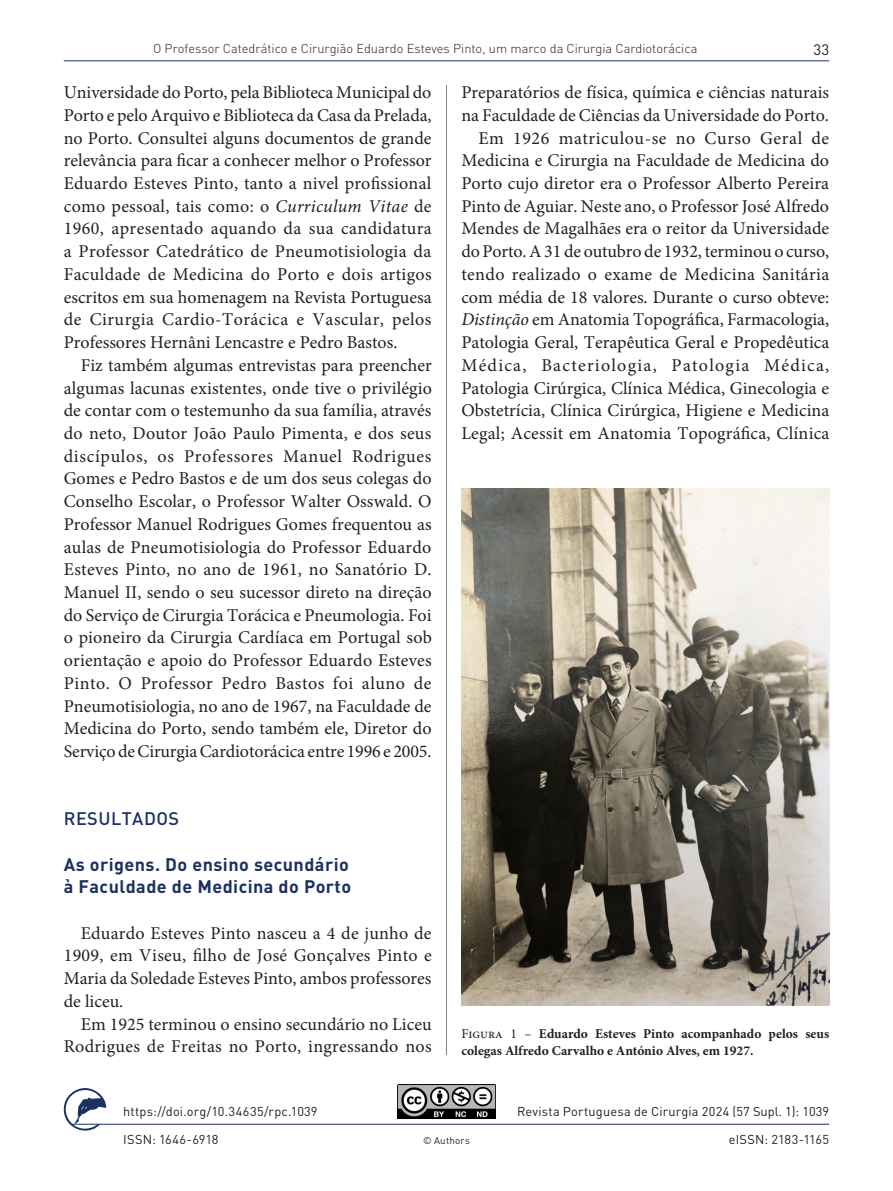
<style>
.page{position:relative;width:893px;height:1191px;background:#fff}
.page>*{position:absolute;margin:0;border:0;box-sizing:border-box;transform-origin:0 0}
.Texto_colunas{font:18px/22.6px "Minion Pro";color:#231f20;text-align:justify}
.Titulos_DIN_1{font:700 18px "DIN";letter-spacing:.025em;color:#1c3160}
.Titulos_DIN{font:500 18px "DIN";letter-spacing:.025em;color:#1c3160}
.t1{font:15px "DIN";color:#231f20}
.Legendas{font:700 13.5px/16.5px "Minion Pro";color:#231f20}
.Cabecas{font:12.75px "DIN";letter-spacing:.015em;color:#231f20}
.Cabecas-2{font:300 12.75px "DIN";color:#231f20}
.Cabecas-3{font:9.75px "DIN";letter-spacing:.025em;color:#231f20}
.s1{font-style:italic}
.s2{font-weight:400}
</style>
<div class="page">
<hr style="left:446px;top:85px;width:1px;height:969px;background:#808285">
<hr style="left:64px;top:61px;width:765px;height:1px;background:#1c3160">
<hr style="left:72px;top:1124px;width:757px;height:1px;background:#1c3160">
<svg style="left:64px;top:1088px;width:42px;height:42px"></svg>
<img style="left:398px;top:1084px;width:97px;height:34px">
<img style="left:461px;top:488px;width:368px;height:517px">
<p class="Cabecas-2" style="left:153px;top:40px;width:546px">O Professor Catedrático e Cirurgião Eduardo Esteves Pinto, um marco da Cirurgia Cardiotorácica</p>
<p class="t1" style="left:813px;top:41px;width:17px">33</p>
<p class="Texto_colunas" style="left:64px;top:81px;width:370px">Universidade do Porto, pela Biblioteca Municipal do Porto e pelo Arquivo e Biblioteca da Casa da Prelada, no Porto. Consultei alguns documentos de grande relevância para ficar a conhecer melhor o Professor Eduardo Esteves Pinto, tanto a nivel profissional como pessoal, tais como: o <span class="s1">Curriculum Vitae</span> de 1960, apresentado aquando da sua candidatura a Professor Catedrático de Pneumotisiologia da Faculdade de Medicina do Porto e dois artigos escritos em sua homenagem na Revista Portuguesa de Cirurgia Cardio-Torácica e Vascular, pelos Professores Hernâni Lencastre e Pedro Bastos.</p>
<p class="Texto_colunas" style="left:64px;top:354px;width:370px;text-indent:17px">Fiz também algumas entrevistas para preencher algumas lacunas existentes, onde tive o privilégio de contar com o testemunho da sua família, através do neto, Doutor João Paulo Pimenta, e dos seus discípulos, os Professores Manuel Rodrigues Gomes e Pedro Bastos e de um dos seus colegas do Conselho Escolar, o Professor Walter Osswald. O Professor Manuel Rodrigues Gomes frequentou as aulas de Pneumotisiologia do Professor Eduardo Esteves Pinto, no ano de 1961, no Sanatório D.<br>Manuel II, sendo o seu sucessor direto na direção do Serviço de Cirurgia Torácica e Pneumologia. Foi o pioneiro da Cirurgia Cardíaca em Portugal sob orientação e apoio do Professor Eduardo Esteves Pinto. O Professor Pedro Bastos foi aluno de Pneumotisiologia, no ano de 1967, na Faculdade de Medicina do Porto, sendo também ele, Diretor do Serviço de Cirurgia Cardiotorácica entre 1996 e 2005.</p>
<p class="Titulos_DIN" style="left:64px;top:807px;width:117px">RESULTADOS</p>
<p class="Titulos_DIN_1" style="left:64px;top:852px;width:287px">As origens. Do ensino secundário</p>
<p class="Titulos_DIN_1" style="left:64px;top:875px;width:289px">à Faculdade de Medicina do Porto</p>
<p class="Texto_colunas" style="left:64px;top:921px;width:370px;text-indent:17px">Eduardo Esteves Pinto nasceu a 4 de junho de 1909, em Viseu, filho de José Gonçalves Pinto e Maria da Soledade Esteves Pinto, ambos professores de liceu.</p>
<p class="Texto_colunas" style="left:64px;top:1012px;width:369px;text-align:right">Em 1925 terminou o ensino secundário no Liceu<br>Rodrigues de Freitas no Porto, ingressando nos</p>
<p class="Texto_colunas" style="left:461px;top:81px;width:369px">Preparatórios de física, química e ciências naturais na Faculdade de Ciências da Universidade do Porto.</p>
<p class="Texto_colunas" style="left:461px;top:127px;width:370px;text-indent:17px">Em 1926 matriculou-se no Curso Geral de Medicina e Cirurgia na Faculdade de Medicina do Porto cujo diretor era o Professor Alberto Pereira Pinto de Aguiar. Neste ano, o Professor José Alfredo Mendes de Magalhães era o reitor da Universidade do Porto. A 31 de outubro de 1932, terminou o curso, tendo realizado o exame de Medicina Sanitária com média de 18 valores. Durante o curso obteve:<br><span class="s1">Distinção</span> em Anatomia Topográfica, Farmacologia, Patologia Geral, Terapêutica Geral e Propedêutica Médica, Bacteriologia, Patologia Médica, Patologia Cirúrgica, Clínica Médica, Ginecologia e Obstetrícia, Clínica Cirúrgica, Higiene e Medicina Legal; Acessit em Anatomia Topográfica, Clínica</p>
<p class="Legendas" style="left:461px;top:1025px;width:369px"><span class="s2">Figura 1 –</span> Eduardo Esteves Pinto acompanhado pelos seus colegas Alfredo Carvalho e António Alves, em 1927.</p>
<p class="Cabecas" style="left:123px;top:1103px;width:196px">https://doi.org/10.34635/rpc.1039</p>
<p class="Cabecas" style="left:517px;top:1103px;width:314px">Revista Portuguesa de Cirurgia 2024 (57 Supl. 1): 1039</p>
<p class="Cabecas" style="left:123px;top:1131px;width:97px">ISSN: 1646-6918</p>
<p class="Cabecas-3" style="left:423px;top:1134px;width:48px">© Authors</p>
<p class="Cabecas" style="left:729px;top:1131px;width:102px">eISSN: 2183-1165</p>
</div>
